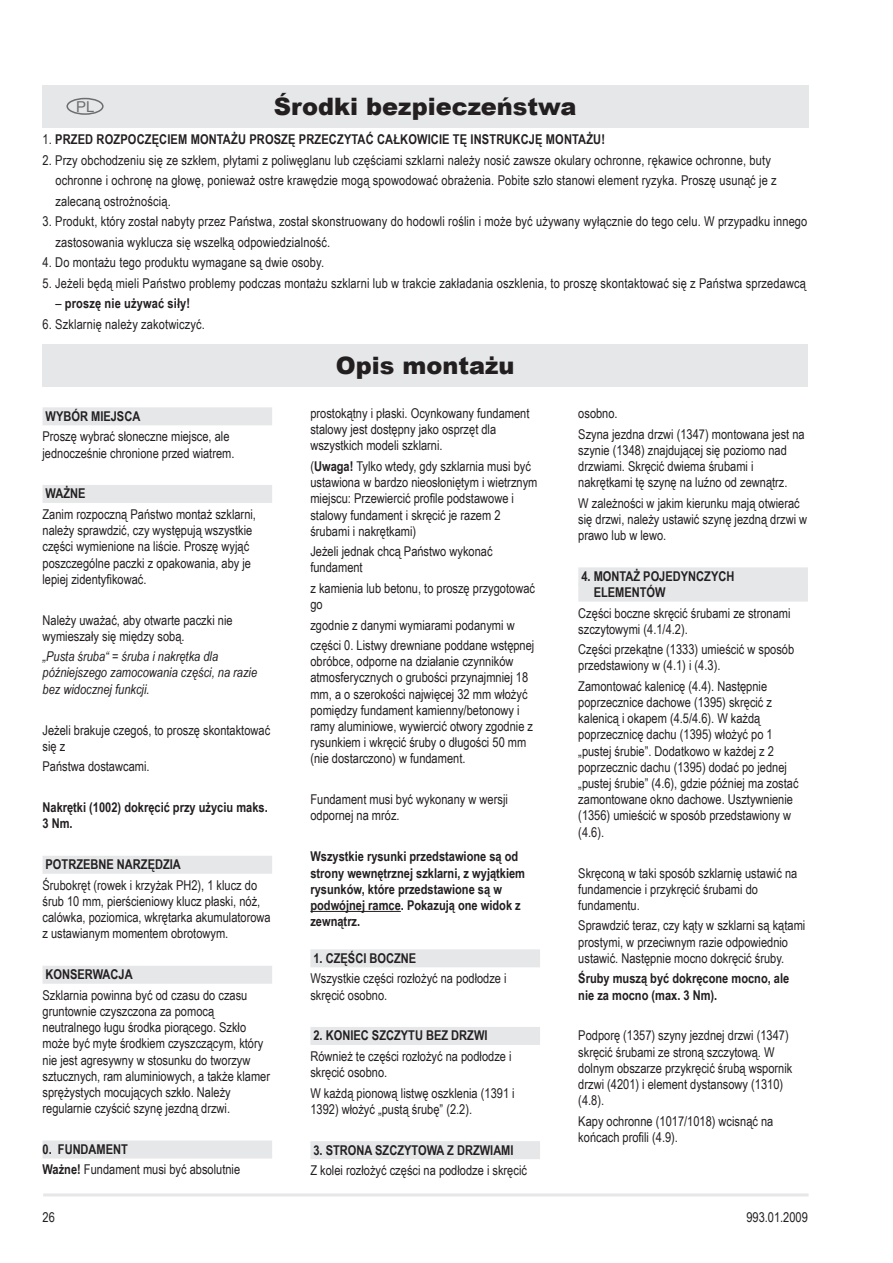
<style>
.page{position:relative;width:893px;height:1263px;background:#fff}
.page>*{position:absolute;margin:0;border:0;box-sizing:border-box;transform-origin:0 0}
.t1{font:900 24px "Arial";color:#231f20}
.t2{font:15px "Arial";color:#6c6d70}
.t3{font:13.5px/16.2px "Arial Narrow";color:#231f20}
.t4{font:700 13.5px/16.2px "Arial Narrow";color:#231f20}
.t5{font:italic 13.5px/16.2px "Arial Narrow";color:#231f20}
.s1{font-weight:400}
.s2{font-weight:700}
</style>
<div class="page">
<hr style="left:43px;top:1193px;width:766px;height:3px;background:#e6e7e9">
<div style="left:43px;top:407px;width:229px;height:18px;background:#e6e7e9"></div>
<div style="left:43px;top:485px;width:229px;height:18px;background:#e6e7e9"></div>
<div style="left:43px;top:856px;width:229px;height:18px;background:#e6e7e9"></div>
<div style="left:43px;top:966px;width:229px;height:18px;background:#e6e7e9"></div>
<div style="left:43px;top:1140px;width:229px;height:18px;background:#e6e7e9"></div>
<hr style="left:310px;top:911px;width:91px;height:1px;background:#231f20">
<div style="left:310px;top:949px;width:230px;height:18px;background:#e6e7e9"></div>
<div style="left:310px;top:1027px;width:230px;height:18px;background:#e6e7e9"></div>
<div style="left:310px;top:1141px;width:230px;height:18px;background:#e6e7e9"></div>
<div style="left:578px;top:567px;width:230px;height:18px;background:#e6e7e9"></div>
<div style="left:578px;top:584px;width:230px;height:18px;background:#e6e7e9"></div>
<div style="left:43px;top:344px;width:765px;height:43px;background:#e6e7e9"></div>
<div style="left:43px;top:85px;width:765px;height:43px;background:#e6e7e9"></div>
<div style="left:66px;top:98px;width:38px;height:17px;border:2px solid #6c6d70;border-radius:50%"></div>
<p class="t2" style="left:76px;top:97px;width:20px">PL</p>
<h1 class="t1" style="left:274px;top:89px;width:304px">Środki bezpieczeństwa</h1>
<p class="t4" style="left:43px;top:131px;width:564px"><span class="s1">1.</span> PRZED ROZPOCZĘCIEM MONTAŻU PROSZĘ PRZECZYTAĆ CAŁKOWICIE TĘ INSTRUKCJĘ MONTAŻU!</p>
<p class="t3" style="left:55px;top:149px;width:723px;line-height:20.4px;text-indent:-13px">2. Przy obchodzeniu się ze szkłem, płytami z poliwęglanu lub częściami szklarni należy nosić zawsze okulary ochronne, rękawice ochronne, buty ochronne i ochronę na głowę, ponieważ ostre krawędzie mogą spowodować obrażenia. Pobite szło stanowi element ryzyka. Proszę usunąć je z zalecaną ostrożnością.</p>
<p class="t3" style="left:55px;top:211px;width:753px;line-height:20.4px;text-indent:-13px">3. Produkt, który został nabyty przez Państwa, został skonstruowany do hodowli roślin i może być używany wyłącznie do tego celu. W przypadku innego zastosowania wyklucza się wszelką odpowiedzialność.</p>
<p class="t3" style="left:43px;top:254px;width:283px">4. Do montażu tego produktu wymagane są dwie osoby.</p>
<p class="t3" style="left:43px;top:274px;width:765px">5. Jeżeli będą mieli Państwo problemy podczas montażu szklarni lub w trakcie zakładania oszklenia, to proszę skontaktować się z Państwa sprzedawcą</p>
<p class="t4" style="left:55px;top:295px;width:136px"><span class="s1">–</span> proszę nie używać siły!</p>
<p class="t3" style="left:43px;top:315px;width:164px">6. Szklarnię należy zakotwiczyć.</p>
<h1 class="t1" style="left:219px;top:89px;width:414px">SICHERHEITSVORKEHRUNGEN</h1>
<p class="t4" style="left:46px;top:407px;width:96px">WYBÓR MIEJSCA</p>
<p class="t3" style="left:43px;top:428px;width:193px">Proszę wybrać słoneczne miejsce, ale jednocześnie chronione przed wiatrem.</p>
<p class="t4" style="left:46px;top:485px;width:41px">WAŻNE</p>
<p class="t3" style="left:43px;top:505px;width:215px">Zanim rozpoczną Państwo montaż szklarni, należy sprawdzić, czy występują wszystkie części wymienione na liście. Proszę wyjąć poszczególne paczki z opakowania, aby je lepiej zidentyfikować.</p>
<p class="t3" style="left:43px;top:611px;width:192px">Należy uważać, aby otwarte paczki nie wymieszały się między sobą.</p>
<p class="t5" style="left:43px;top:648px;width:216px">„Pusta śruba“ = śruba i nakrętka dla późniejszego zamocowania części, na razie bez widocznej funkcji.</p>
<p class="t3" style="left:43px;top:721px;width:229px">Jeżeli brakuje czegoś, to proszę skontaktować się z</p>
<p class="t3" style="left:43px;top:758px;width:109px">Państwa dostawcami.</p>
<p class="t4" style="left:43px;top:799px;width:227px">Nakrętki (1002) dokręcić przy użyciu maks.<br>3 Nm.</p>
<p class="t4" style="left:46px;top:856px;width:137px">POTRZEBNE NARZĘDZIA</p>
<p class="t3" style="left:43px;top:876px;width:230px">Śrubokręt (rowek i krzyżak PH2), 1 klucz do śrub 10 mm, pierścieniowy klucz płaski, nóż, calówka, poziomica, wkrętarka akumulatorowa z ustawianym momentem obrotowym.</p>
<p class="t4" style="left:46px;top:966px;width:57px">KONSERWAC</p>
<p class="t4" style="left:119px;top:966px;width:12px">JA</p>
<p class="t3" style="left:43px;top:986px;width:229px">Szklarnia powinna być od czasu do czasu gruntownie czyszczona za pomocą neutralnego ługu środka piorącego. Szkło może być myte środkiem czyszczącym, który nie jest agresywny w stosunku do tworzyw sztucznych, ram aluminiowych, a także klamer sprężystych mocujących szkło. Należy regularnie czyścić szynę jezdną drzwi.</p>
<p class="t3" style="left:43px;top:1138px;width:199px;line-height:20.4px"><span class="s2">0. FUNDAMENT<br>Ważne!</span> Fundament musi być absolutnie</p>
<p class="t3" style="left:43px;top:1208px;width:14px">26</p>
<h1 class="t1" style="left:336px;top:348px;width:180px">Opis montażu</h1>
<p class="t3" style="left:310px;top:405px;width:221px">prostokątny i płaski. Ocynkowany fundament stalowy jest dostępny jako osprzęt dla wszystkich modeli szklarni.</p>
<p class="t3" style="left:310px;top:458px;width:229px">(<span class="s2">Uwaga!</span> Tylko wtedy, gdy szklarnia musi być ustawiona w bardzo nieosłoniętym i wietrznym miejscu: Przewiercić profile podstawowe i stalowy fundament i skręcić je razem 2 śrubami i nakrętkami)</p>
<p class="t3" style="left:310px;top:543px;width:184px">Jeżeli jednak chcą Państwo wykonać fundament</p>
<p class="t3" style="left:310px;top:579px;width:226px">z kamienia lub betonu, to proszę przygotować go</p>
<p class="t3" style="left:310px;top:614px;width:225px;line-height:20.4px">zgodnie z danymi wymiarami podanymi w części 0. Listwy drewniane poddane wstępnej</p>
<p class="t3" style="left:310px;top:653px;width:224px">obróbce, odporne na działanie czynników atmosferycznych o grubości przynajmniej 18 mm, a o szerokości najwięcej 32 mm włożyć pomiędzy fundament kamienny/betonowy i ramy aluminiowe, wywiercić otwory zgodnie z rysunkiem i wkręcić śruby o długości 50 mm (nie dostarczono) w fundament.</p>
<p class="t3" style="left:310px;top:791px;width:199px">Fundament musi być wykonany w wersji odpornej na mróz.</p>
<p class="t4" style="left:310px;top:848px;width:216px">Wszystkie rysunki przedstawione są od strony wewnętrznej szklarni, z wyjątkiem rysunków, które przedstawione są w podwójnej ramce. Pokazują one widok z zewnątrz.</p>
<p class="t4" style="left:313px;top:949px;width:104px">1. CZĘŚCI BOCZNE</p>
<p class="t3" style="left:310px;top:970px;width:198px">Wszystkie części rozłożyć na podłodze i skręcić osobno.</p>
<p class="t4" style="left:313px;top:1027px;width:74px">2. KONIEC SZCZYT</p>
<p class="t4" style="left:415px;top:1027px;width:74px">U BEZ DRZWI</p>
<p class="t3" style="left:310px;top:1047px;width:203px">Również te części rozłożyć na podłodze i skręcić osobno.</p>
<p class="t3" style="left:310px;top:1084px;width:206px">W każdą pionową listwę oszklenia (1391 i<br>1392) włożyć „pustą śrubę” (2.2).</p>
<p class="t4" style="left:313px;top:1141px;width:78px">3. STRONA SZCZYTOWA</p>
<p class="t4" style="left:447px;top:1141px;width:68px">Z DRZWIAM I</p>
<p class="t3" style="left:310px;top:1162px;width:218px">Z kolei rozłożyć części na podłodze i skręcić</p>
<p class="t3" style="left:578px;top:403px;width:228px;line-height:20.4px">osobno.<br>Szyna jezdna drzwi (1347) montowana jest na</p>
<p class="t3" style="left:578px;top:441px;width:211px">szynie (1348) znajdującej się poziomo nad drzwiami. Skręcić dwiema śrubami i nakrętkami tę szynę na luźno od zewnątrz.</p>
<p class="t3" style="left:578px;top:494px;width:230px">W zależności w jakim kierunku mają otwierać się drzwi, należy ustawić szynę jezdną drzwi w prawo lub w lewo.</p>
<p class="t4" style="left:594px;top:567px;width:142px;text-indent:-12px">4. MONTAŻ POJEDYNCZYCH<br>ELEMENTÓW</p>
<p class="t3" style="left:578px;top:604px;width:214px">Części boczne skręcić śrubami ze stronami szczytowymi (4.1/4.2).</p>
<p class="t3" style="left:578px;top:641px;width:217px">Części przekątne (1333) umieścić w sposób przedstawiony w (4.1) i (4.3).</p>
<p class="t3" style="left:578px;top:677px;width:222px">Zamontować kalenicę (4.4). Następnie poprzecznice dachowe (1395) skręcić z kalenicą i okapem (4.5/4.6). W każdą poprzecznicę dachu (1395) włożyć po 1 „pustej śrubie”. Dodatkowo w każdej z 2 poprzecznic dachu (1395) dodać po jednej „pustej śrubie” (4.6), gdzie później ma zostać zamontowane okno dachowe. Usztywnienie (1356) umieścić w sposób przedstawiony w (4.6).</p>
<p class="t3" style="left:578px;top:864px;width:221px">Skręconą w taki sposób szklarnię ustawić na fundamencie i przykręcić śrubami do fundamentu.</p>
<p class="t3" style="left:578px;top:917px;width:229px">Sprawdzić teraz, czy kąty w szklarni są kątami prostymi, w przeciwnym razie odpowiednio ustawić. Następnie mocno dokręcić śruby.</p>
<p class="t4" style="left:578px;top:970px;width:213px">Śruby muszą być dokręcone mocno, ale nie za mocno (max. 3 Nm).</p>
<p class="t3" style="left:578px;top:1027px;width:216px">Podporę (1357) szyny jezdnej drzwi (1347) skręcić śrubami ze stroną szczytową. W dolnym obszarze przykręcić śrubą wspornik drzwi (4201) i element dystansowy (1310) (4.8).</p>
<p class="t3" style="left:578px;top:1112px;width:197px">Kapy ochronne (1017/1018) wcisnąć na końcach profili (4.9).</p>
<p class="t3" style="left:746px;top:1208px;width:63px">993.01.2009</p>
</div>
